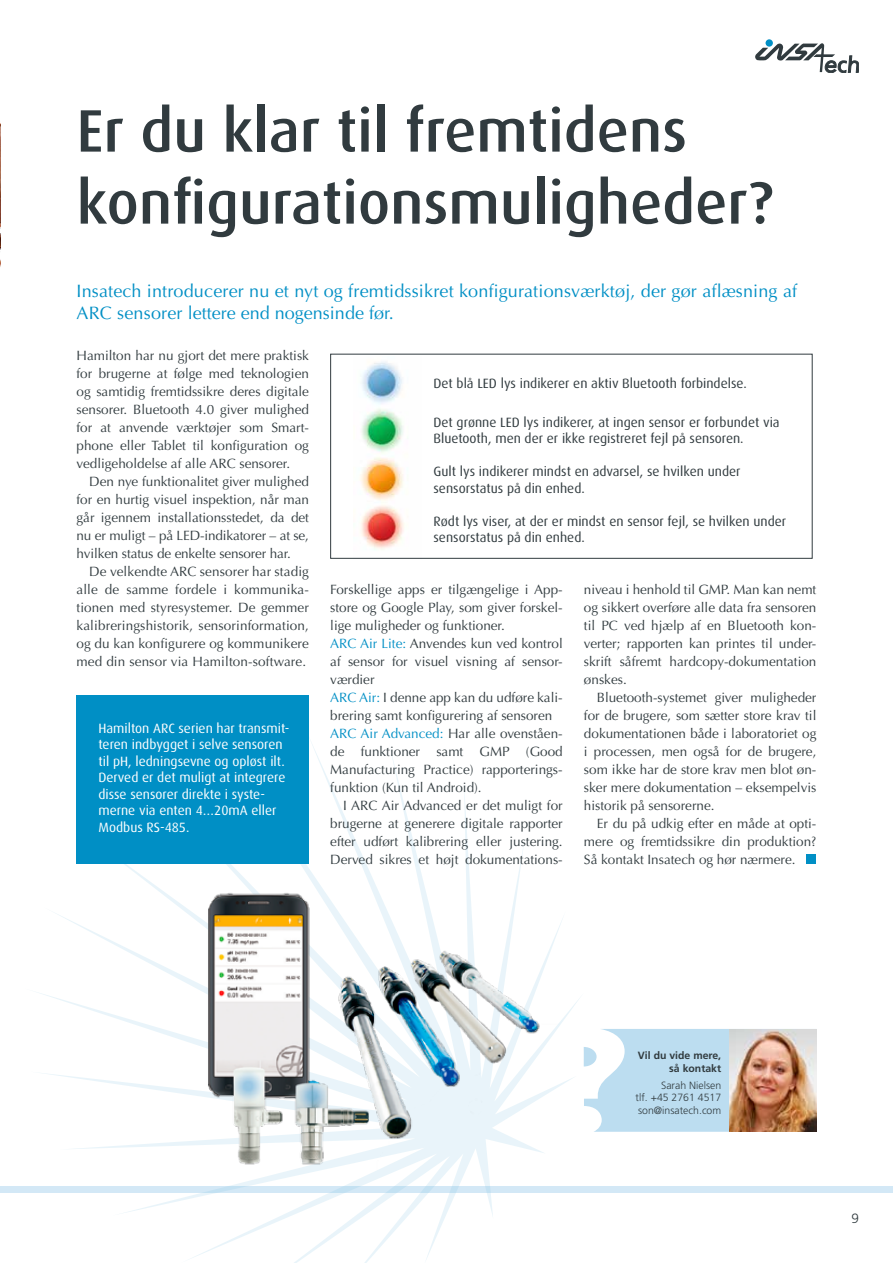
<style>
.page{position:relative;width:893px;height:1263px;background:#fff}
.page>*{position:absolute;margin:0;border:0;box-sizing:border-box;transform-origin:0 0}
.t1{font:500 60px/72px "Dax";color:#313b3f}
.t2{font:18px/21.6px "Optima";letter-spacing:.01em;color:#008fc5}
.t3{font:13.5px/18px "Optima";color:#313b3f;text-align:justify}
.t4{font:13.5px/16.5px "Dax";color:#313b3f}
.t5{font:13.5px/16.5px "Dax";color:#fff}
.t6{font:300 13.5px "Frutiger";color:#313b3f}
.t7{font:300 10.5px/12.6px "Frutiger";color:#313b3f;text-align:justify}
.t8{font:700 10.5px/12.6px "Frutiger";color:#313b3f;text-align:right}
.s1{color:#008fc5}
</style>
<div class="page">
<div style="left:0;top:1186px;width:893px;height:7px;background:#d3e8f6"></div>
<div style="left:766px;top:39px;width:7px;height:8px;background:#008fc5;border-radius:50%"></div>
<svg style="left:755px;top:43px;width:104px;height:30px"></svg>
<svg style="left:40px;top:731px;width:544px;height:532px"></svg>
<img style="left:0;top:123px;width:1px;height:144px">
<img style="left:360px;top:362px;width:45px;height:188px">
<img style="left:194px;top:888px;width:365px;height:281px">
<div style="left:806px;top:854px;width:10px;height:10px;background:#008fc5"></div>
<div style="left:77px;top:695px;width:232px;height:169px;background:#008fc5"></div>
<img style="left:584px;top:1029px;width:232px;height:103px">
<div style="left:330px;top:354px;width:483px;height:205px;border:1px solid #313b3f"></div>
<h1 class="t1" style="left:77px;top:95px;width:698px">Er du klar til fremtidens konfigurationsmuligheder?</h1>
<h2 class="t2" style="left:77px;top:281px;width:722px">Insatech introducerer nu et nyt og fremtidssikret konfigurationsværktøj, der gør aflæsning af<br>ARC sensorer lettere end nogensinde før.</h2>
<p class="t3" style="left:77px;top:347px;width:234px">Hamilton har nu gjort det mere praktisk for brugerne at følge med teknologien og samtidig fremtidssikre deres digitale sensorer. Bluetooth 4.0 giver mulighed for at anvende værktøjer som Smart&shy;phone eller Tablet til konfiguration og vedligeholdelse af alle ARC sensorer.</p>
<p class="t3" style="left:77px;top:473px;width:234px;text-indent:13px">Den nye funktionalitet giver mulighed for en hurtig visuel inspektion, når man går igennem installationsstedet, da det nu er muligt – på LED-indikatorer – at se, hvilken status de enkelte sensorer har.</p>
<p class="t3" style="left:77px;top:563px;width:234px;text-indent:13px">De velkendte ARC sensorer har stadig alle de samme fordele i kommunika&shy;tionen med styresystemer. De gemmer kalibreringshistorik, sensorinformation, og du kan konfigurere og kommunikere med din sensor via Hamilton-software.</p>
<p class="t5" style="left:98px;top:720px;width:193px">Hamilton ARC serien har transmit&shy;teren indbygget i selve sensoren til pH, ledningsevne og opløst ilt.<br>Derved er det muligt at integrere disse sensorer direkte i syste&shy;merne via enten 4…20mA eller<br>Modbus RS-485.</p>
<p class="t4" style="left:433px;top:375px;width:315px">Det blå LED lys indikerer en aktiv Bluetooth forbindelse.</p>
<p class="t4" style="left:433px;top:414px;width:348px">Det grønne LED lys indikerer, at ingen sensor er forbundet via<br>Bluetooth, men der er ikke registreret fejl på sensoren.</p>
<p class="t4" style="left:433px;top:464px;width:309px">Gult lys indikerer mindst en advarsel, se hvilken under sensorstatus på din enhed.</p>
<p class="t4" style="left:433px;top:513px;width:354px">Rødt lys viser, at der er mindst en sensor fejl, se hvilken under sensorstatus på din enhed.</p>
<p class="t3" style="left:330px;top:581px;width:234px;text-align:left">Forskellige apps er tilgængelige i App&shy;store og Google Play, som giver forskel&shy;lige muligheder og funktioner.<br><span class="s1">ARC Air Lite:</span> Anvendes kun ved kontrol af sensor for visuel visning af sensor&shy;værdier<br><span class="s1">ARC Air:</span> I denne app kan du udføre kali&shy;brering samt konfigurering af sensoren <span class="s1">ARC Air Advanced:</span> Har alle ovenståen&shy;de funktioner samt GMP (Good Manufacturing Practice) rapporterings&shy;funktion (Kun til Android).</p>
<p class="t3" style="left:330px;top:797px;width:234px;text-indent:13px">I ARC Air Advanced er det muligt for brugerne at generere digitale rapporter efter udført kalibrering eller justering.<br>Derved sikres et højt dokumentations-</p>
<p class="t3" style="left:584px;top:581px;width:234px">niveau i henhold til GMP. Man kan nemt og sikkert overføre alle data fra sensoren til PC ved hjælp af en Bluetooth kon&shy;verter; rapporten kan printes til under&shy;skrift såfremt hardcopy-dokumentation ønskes.</p>
<p class="t3" style="left:584px;top:689px;width:234px;text-indent:13px">Bluetooth-systemet giver muligheder for de brugere, som sætter store krav til dokumentationen både i laboratoriet og i processen, men også for de brugere, som ikke har de store krav men blot øn&shy;sker mere dokumentation – eksempelvis historik på sensorerne.</p>
<p class="t3" style="left:584px;top:815px;width:234px;text-indent:13px">Er du på udkig efter en måde at opti&shy;mere og fremtidssikre din produktion?<br>Så kontakt Insatech og hør nærmere.</p>
<p class="t8" style="left:638px;top:1049px;width:85px">Vil du vide mere, så kontakt</p>
<p class="t7" style="left:636px;top:1079px;width:87px;text-indent:26px">Sarah Nielsen tlf. +45 2761 4517 son@insatech.com</p>
<p class="t6" style="left:851px;top:1211px;width:9px">9</p>
</div>
